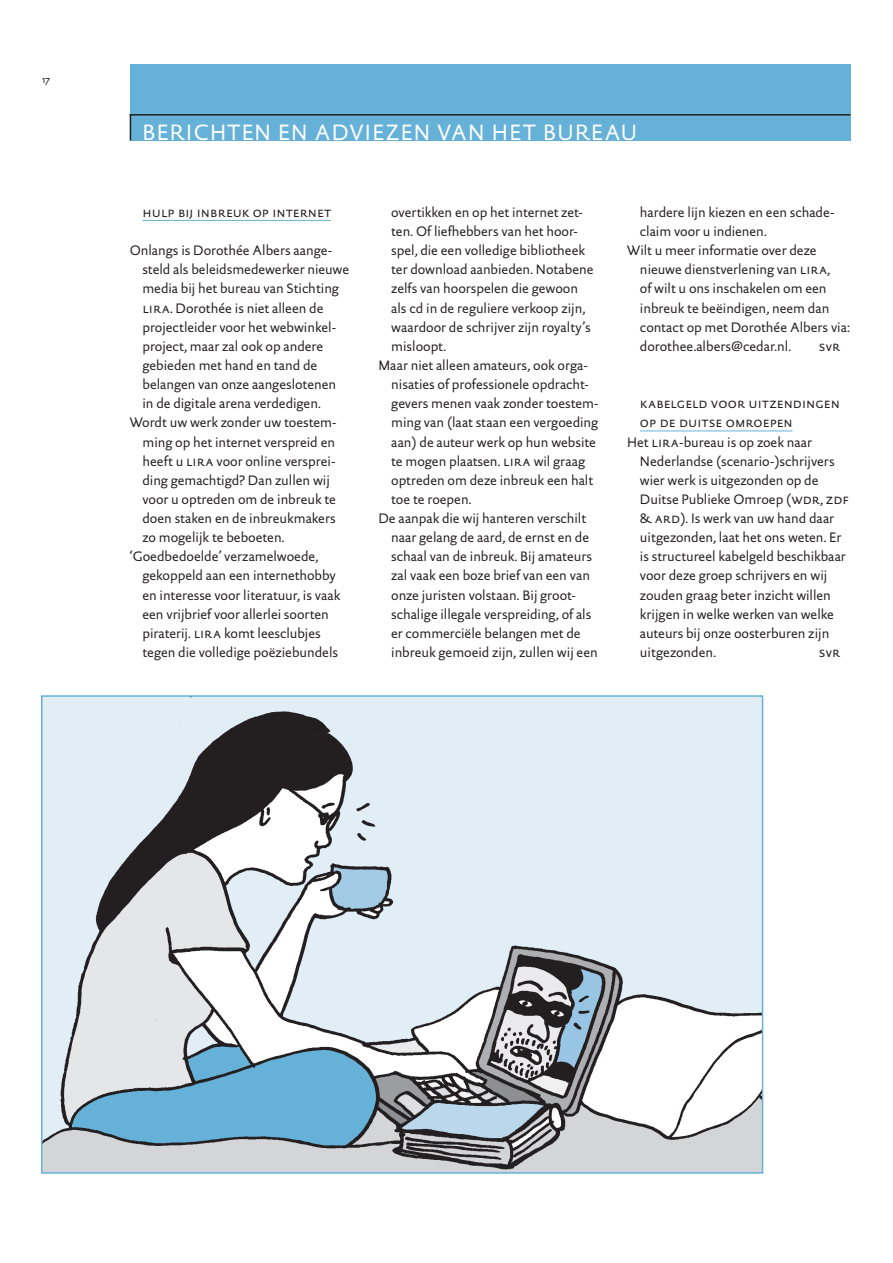
<style>
.page{position:relative;width:893px;height:1263px;background:#fff}
.page>*{position:absolute;margin:0;border:0;box-sizing:border-box;transform-origin:0 0}
.t1{font:22.5px "DTL Documenta Sans ST";color:#fff}
.t2{font:13.8px/19.2px "DTL Documenta Sans ST";letter-spacing:-.005em;color:#231f20}
.t3{font:13.8px/19.2px "DTL Documenta Sans T Caps";letter-spacing:.01em;color:#231f20}
.t4{font:10.5px "DTL Documenta Sans ST";color:#231f20}
.s1{font-family:"DTL Documenta Sans T Caps"}
.s2{font-family:"DTL Documenta Sans ST"}
</style>
<div class="page">
<hr style="left:142px;top:220px;width:189px;height:1px;background:#66b1d7">
<div style="left:130px;top:64px;width:720px;height:76px;background:#66b1d7"></div>
<hr style="left:130px;top:114px;width:720px;height:2px;background:#231f20">
<svg style="left:130px;top:116px;width:1px;height:24px"></svg>
<hr style="left:640px;top:431px;width:152px;height:1px;background:#66b1d7">
<img style="left:44px;top:698px;width:716px;height:473px">
<div style="left:41px;top:695px;width:722px;height:479px;border:2px solid #66b1d7"></div>
<p class="t4" style="left:43px;top:73px;width:9px">17</p>
<h1 class="t1" style="left:142px;top:119px;width:30px">berichten</h1>
<h1 class="t1" style="left:278px;top:119px;width:52px">en adviezen</h1>
<h1 class="t1" style="left:437px;top:119px;width:17px">van</h1>
<h1 class="t1" style="left:492px;top:119px;width:15px">het</h1>
<h1 class="t1" style="left:543px;top:119px;width:48px">burea</h1>
<h1 class="t1" style="left:621px;top:119px;width:18px">u</h1>
<p class="t3" style="left:142px;top:202px;width:190px">hulp bij inbreuk op internet</p>
<p class="t2" style="left:130px;top:241px;width:204px">Onlangs is Dorothée Albers aange-</p>
<p class="t2" style="left:142px;top:260px;width:208px">steld als beleidsmedewerker nieuwe</p>
<p class="t2" style="left:142px;top:279px;width:198px">media bij het bureau van Stichting</p>
<p class="t2" style="left:142px;top:298px;width:183px"><span class="s1">lira</span>. Dorothée is niet alleen de</p>
<p class="t2" style="left:142px;top:317px;width:195px">projectleider voor het webwinkel-</p>
<p class="t2" style="left:142px;top:336px;width:182px">project, maar zal ook op andere</p>
<p class="t2" style="left:142px;top:355px;width:176px">gebieden met hand en tand de</p>
<p class="t2" style="left:142px;top:375px;width:195px">belangen van onze aangeslotenen</p>
<p class="t2" style="left:142px;top:394px;width:180px">in de digitale arena verdedigen.</p>
<p class="t2" style="left:130px;top:413px;width:208px">Wordt uw werk zonder uw toestem-</p>
<p class="t2" style="left:142px;top:432px;width:194px">ming op het internet verspreid en</p>
<p class="t2" style="left:142px;top:451px;width:195px">heeft u <span class="s1">lira</span> voor online versprei-</p>
<p class="t2" style="left:142px;top:470px;width:189px">ding gemachtigd? Dan zullen wij</p>
<p class="t2" style="left:142px;top:489px;width:195px">voor u optreden om de inbreuk te</p>
<p class="t2" style="left:142px;top:509px;width:195px">doen staken en de inbreukmakers</p>
<p class="t2" style="left:142px;top:528px;width:144px">zo mogelijk te beboeten.</p>
<p class="t2" style="left:130px;top:547px;width:190px">‘Goedbedoelde’ verzamelwoede,</p>
<p class="t2" style="left:142px;top:566px;width:195px">gekoppeld aan een internethobby</p>
<p class="t2" style="left:142px;top:585px;width:200px">en interesse voor literatuur, is vaak</p>
<p class="t2" style="left:142px;top:604px;width:188px">een vrijbrief voor allerlei soorten</p>
<p class="t2" style="left:142px;top:623px;width:180px">piraterij. <span class="s1">lira</span> komt leesclubjes</p>
<p class="t2" style="left:142px;top:642px;width:197px">tegen die volledige poëziebundels</p>
<p class="t2" style="left:391px;top:202px;width:193px">overtikken en op het internet zet-</p>
<p class="t2" style="left:391px;top:222px;width:188px">ten. Of liefhebbers van het hoor-</p>
<p class="t2" style="left:391px;top:241px;width:195px">spel, die een volledige bibliotheek</p>
<p class="t2" style="left:391px;top:260px;width:204px">ter download aanbieden. Notabene</p>
<p class="t2" style="left:391px;top:279px;width:188px">zelfs van hoorspelen die gewoon</p>
<p class="t2" style="left:391px;top:298px;width:196px">als cd in de reguliere verkoop zijn,</p>
<p class="t2" style="left:391px;top:317px;width:201px">waardoor de schrijver zijn royalty’s</p>
<p class="t2" style="left:391px;top:336px;width:56px">misloopt.</p>
<p class="t2" style="left:378px;top:355px;width:211px">Maar niet alleen amateurs, ook orga-</p>
<p class="t2" style="left:391px;top:375px;width:199px">nisaties of professionele opdracht-</p>
<p class="t2" style="left:391px;top:394px;width:209px">gevers menen vaak zonder toestem-</p>
<p class="t2" style="left:391px;top:413px;width:208px">ming van (laat staan een vergoeding</p>
<p class="t2" style="left:391px;top:432px;width:206px">aan) de auteur werk op hun website</p>
<p class="t2" style="left:391px;top:451px;width:196px">te mogen plaatsen. <span class="s1">lira</span> wil graag</p>
<p class="t2" style="left:391px;top:470px;width:204px">optreden om deze inbreuk een halt</p>
<p class="t2" style="left:391px;top:489px;width:82px">toe te roepen.</p>
<p class="t2" style="left:378px;top:509px;width:209px">De aanpak die wij hanteren verschilt</p>
<p class="t2" style="left:391px;top:528px;width:199px">naar gelang de aard, de ernst en de</p>
<p class="t2" style="left:391px;top:547px;width:202px">schaal van de inbreuk. Bij amateurs</p>
<p class="t2" style="left:391px;top:566px;width:200px">zal vaak een boze brief van een van</p>
<p class="t2" style="left:391px;top:585px;width:186px">onze juristen volstaan. Bij groot-</p>
<p class="t2" style="left:391px;top:604px;width:202px">schalige illegale verspreiding, of als</p>
<p class="t2" style="left:391px;top:623px;width:191px">er commerciële belangen met de</p>
<p class="t2" style="left:391px;top:642px;width:208px">inbreuk gemoeid zijn, zullen wij een</p>
<p class="t2" style="left:640px;top:202px;width:196px">hardere lijn kiezen en een schade-</p>
<p class="t2" style="left:640px;top:222px;width:128px">claim voor u indienen.</p>
<p class="t2" style="left:627px;top:241px;width:191px">Wilt u meer informatie over deze</p>
<p class="t2" style="left:640px;top:260px;width:192px">nieuwe dienstverlening van <span class="s1">lira</span>,</p>
<p class="t2" style="left:640px;top:279px;width:188px">of wilt u ons inschakelen om een</p>
<p class="t2" style="left:640px;top:298px;width:191px">inbreuk te beëindigen, neem dan</p>
<p class="t2" style="left:640px;top:317px;width:212px">contact op met Dorothée Albers via:</p>
<p class="t2" style="left:640px;top:336px;width:153px">dorothee.albers@cedar.nl.</p>
<p class="t3" style="left:819px;top:336px;width:23px">s<span class="s2">v</span>r</p>
<p class="t3" style="left:640px;top:394px;width:201px">kabelgeld voor uitzendingen op de duitse omroepen</p>
<p class="t2" style="left:640px;top:432px;width:211px;text-indent:-13px">Het <span class="s1">lira</span>-bureau is op zoek naar<br>Nederlandse (scenario-)schrijvers wier werk is uitgezonden op de<br>Duitse Publieke Omroep (<span class="s1">wdr</span>, <span class="s1">zdf </span>&amp; <span class="s1">ard</span>). Is werk van uw hand daar uitgezonden, laat het ons weten. Er is structureel kabelgeld beschikbaar voor deze groep schrijvers en wij zouden graag beter inzicht willen krijgen in welke werken van welke auteurs bij onze oosterburen zijn uitgezonden.</p>
<p class="t3" style="left:819px;top:643px;width:23px">s<span class="s2">v</span>r</p>
</div>
